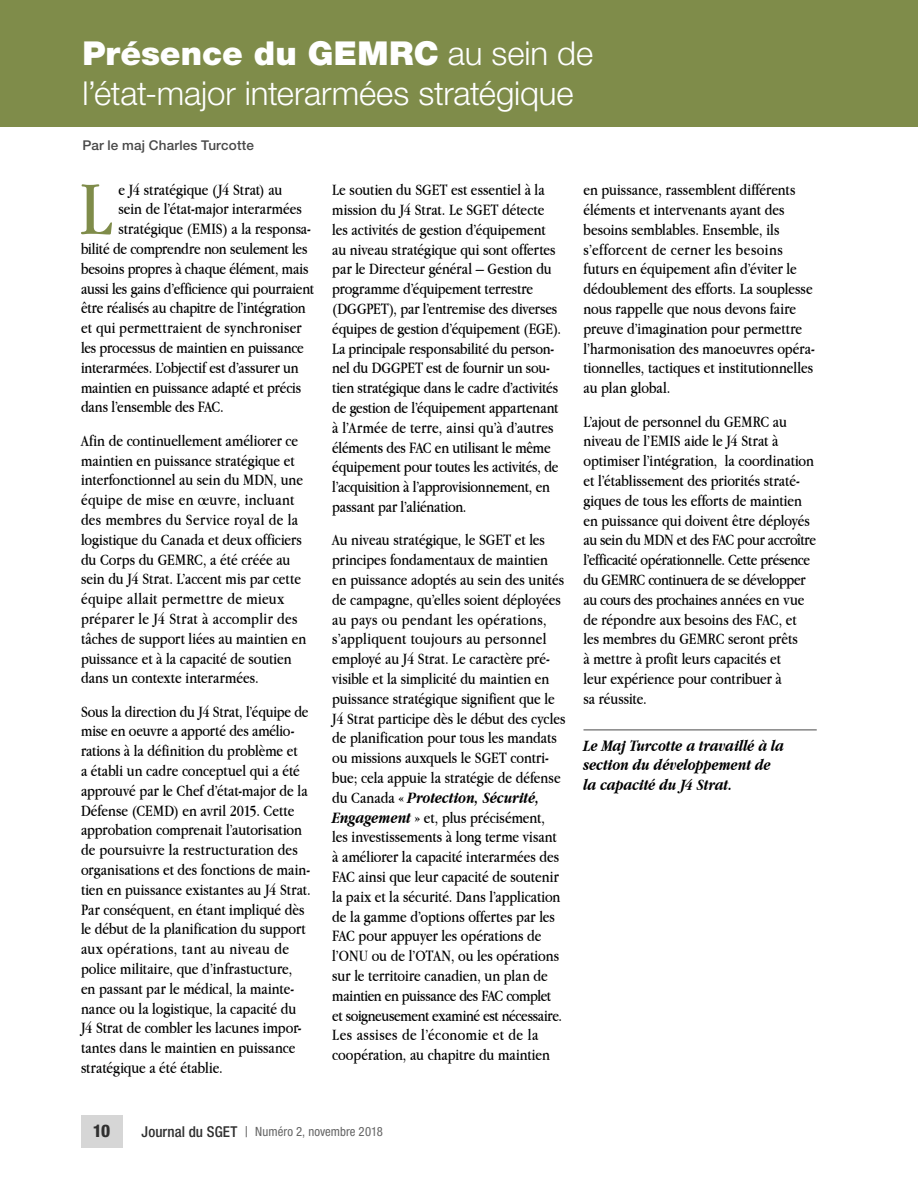
<style>
.page{position:relative;width:918px;height:1188px;background:#fff}
.page>*{position:absolute;margin:0;border:0;box-sizing:border-box;transform-origin:0 0}
.DropCap{font:79.35px "Apple Garamond";color:#7f8c4a}
.t1{font:300 33px/39.6px "Helvetica Neue LT Std";letter-spacing:-.005em;color:#fff}
.t2{font:800 condensed 17.55px "Helvetica Neue LT Std";color:#303030}
.Body{font:16.5px/19.8px "Apple Garamond";letter-spacing:-.005em;color:#000}
.DropCap-2{font:16.5px "Apple Garamond";letter-spacing:-.01em;color:#000}
.End_of_Article_Autho{font:italic 700 16.5px/19.8px "Apple Garamond";color:#000}
.DropCap-3{font:16.5px "Apple Garamond";letter-spacing:.01em;color:#000}
.Author{font:500 13.5px "Helvetica Neue LT Std";letter-spacing:.01em;color:#484848}
.t3{font:condensed 12.75px "Helvetica Neue LT Std";letter-spacing:.005em;color:#656565}
.s1{font-weight:900}
.s2{font-weight:700;font-style:italic}
.s3{font-weight:500;font-size:15px;color:#303030}
.s4{font-size:15px}
</style>
<div class="page">
<div style="left:81px;top:1115px;width:41px;height:33px;background:#d6d6d6"></div>
<div style="left:0;top:0;width:918px;height:126px;background:#7f8c4a"></div>
<hr style="left:584px;top:730px;width:233px;height:1px;background:#484848">
<h1 class="t1" style="left:82px;top:33px;width:512px"><span class="s1">Présence du GEMRC</span> au sein de l’état-major interarmées stratégique</h1>
<p class="Author" style="left:82px;top:137px;width:173px">Par le maj Charles Turcotte</p>
<p class="DropCap" style="left:79px;top:162px;width:34px">L</p>
<p class="DropCap-2" style="left:118px;top:180px;width:165px">e J4 stratégique (J4 Strat) au</p>
<p class="DropCap-2" style="left:118px;top:199px;width:185px">sein de l’état-major interarmées</p>
<p class="DropCap-2" style="left:118px;top:219px;width:194px">stratégique (EMIS) a la responsa‑</p>
<p class="DropCap-2" style="left:81px;top:239px;width:228px">bilité de comprendre non seulement les</p>
<p class="DropCap-2" style="left:81px;top:259px;width:229px">besoins propres à chaque élément, mais</p>
<p class="DropCap-2" style="left:81px;top:279px;width:235px">aussi les gains d’efficience qui pourraient</p>
<p class="DropCap-2" style="left:81px;top:298px;width:226px">être réalisés au chapitre de l’intégration</p>
<p class="DropCap-3" style="left:81px;top:318px;width:222px">et qui permettraient de synchroniser</p>
<p class="DropCap-2" style="left:81px;top:338px;width:224px">les processus de maintien en puissance</p>
<p class="DropCap-2" style="left:81px;top:358px;width:219px">interarmées. L’objectif est d’assurer un</p>
<p class="DropCap-2" style="left:81px;top:378px;width:222px">maintien en puissance adapté et précis</p>
<p class="DropCap-2" style="left:81px;top:397px;width:144px">dans l’ensemble des FAC.</p>
<p class="Body" style="left:81px;top:430px;width:227px">Afin de continuellement améliorer ce maintien en puissance stratégique et interfonctionnel au sein du MDN, une équipe de mise en œuvre, incluant des membres du Service royal de la logistique du Canada et deux officiers du Corps du GEMRC, a été créée au sein du J4 Strat. L’accent mis par cette équipe allait permettre de mieux préparer le J4 Strat à accomplir des tâches de support liées au maintien en puissance et à la capacité de soutien dans un contexte interarmées.</p>
<p class="Body" style="left:81px;top:701px;width:231px">Sous la direction du J4 Strat, l’équipe de mise en oeuvre a apporté des amélio‑ rations à la définition du problème et<br>a établi un cadre conceptuel qui a été approuvé par le Chef d’état-major de la Défense (CEMD) en avril 2015. Cette approbation comprenait l’autorisation de poursuivre la restructuration des organisations et des fonctions de main‑ tien en puissance existantes au J4 Strat.<br>Par conséquent, en étant impliqué dès le début de la planification du support aux opérations, tant au niveau de police militaire, que d’infrastucture, en passant par le médical, la mainte‑ nance ou la logistique, la capacité du J4 Strat de combler les lacunes impor‑ tantes dans le maintien en puissance stratégique a été établie.</p>
<p class="Body" style="left:332px;top:180px;width:230px">Le soutien du SGET est essentiel à la mission du J4 Strat. Le SGET détecte les activités de gestion d’équipement au niveau stratégique qui sont offertes par le Directeur général – Gestion du programme d’équipement terrestre (DGGPET), par l’entremise des diverses équipes de gestion d’équipement (EGE).<br>La principale responsabilité du person‑ nel du DGGPET est de fournir un sou‑ tien stratégique dans le cadre d’activités de gestion de l’équipement appartenant à l’Armée de terre, ainsi qu’à d’autres éléments des FAC en utilisant le même équipement pour toutes les activités, de l’acquisition à l’approvisionnement, en passant par l’aliénation.</p>
<p class="Body" style="left:332px;top:530px;width:235px">Au niveau stratégique, le SGET et les principes fondamentaux de maintien en puissance adoptés au sein des unités de campagne, qu’elles soient déployées au pays ou pendant les opérations, s’appliquent toujours au personnel employé au J4 Strat. Le caractère pré‑ visible et la simplicité du maintien en puissance stratégique signifient que le J4 Strat participe dès le début des cycles de planification pour tous les mandats ou missions auxquels le SGET contri‑ bue; cela appuie la stratégie de défense du Canada « <span class="s2">Protection, Sécurité, Engagement</span> » et, plus précisément,<br>les investissements à long terme visant à améliorer la capacité interarmées des FAC ainsi que leur capacité de soutenir la paix et la sécurité. Dans l’application de la gamme d’options offertes par les FAC pour appuyer les opérations de l’ONU ou de l’OTAN, ou les opérations sur le territoire canadien, un plan de maintien en puissance des FAC complet et soigneusement examiné est nécessaire.<br>Les assises de l’économie et de la coopération, au chapitre du maintien</p>
<p class="Body" style="left:584px;top:180px;width:233px">en puissance, rassemblent différents éléments et intervenants ayant des besoins semblables. Ensemble, ils s’efforcent de cerner les besoins futurs en équipement afin d’éviter le dédoublement des efforts. La souplesse nous rappelle que nous devons faire preuve d’imagination pour permettre l’harmonisation des manoeuvres opéra‑ tionnelles, tactiques et institutionnelles au plan global.</p>
<p class="Body" style="left:584px;top:411px;width:234px">L’ajout de personnel du GEMRC au niveau de l’EMIS aide le J4 Strat à optimiser l’intégration, la coordination et l’établissement des priorités straté‑ giques de tous les efforts de maintien en puissance qui doivent être déployés au sein du MDN et des FAC pour accroître l’efficacité opérationnelle. Cette présence du GEMRC continuera de se développer au cours des prochaines années en vue de répondre aux besoins des FAC, et les membres du GEMRC seront prêts<br>à mettre à profit leurs capacités et<br>leur expérience pour contribuer à<br>sa réussite.</p>
<p class="End_of_Article_Autho" style="left:584px;top:735px;width:202px">Le Maj Turcotte a travaillé à la section du développement de la capacité du J4 Strat.</p>
<p class="t2" style="left:93px;top:1120px;width:19px">10</p>
<p class="t3" style="left:142px;top:1124px;width:243px"><span class="s3">Journal du SGET</span> <span class="s4">|</span> Numéro 2, novembre 2018</p>
</div>
